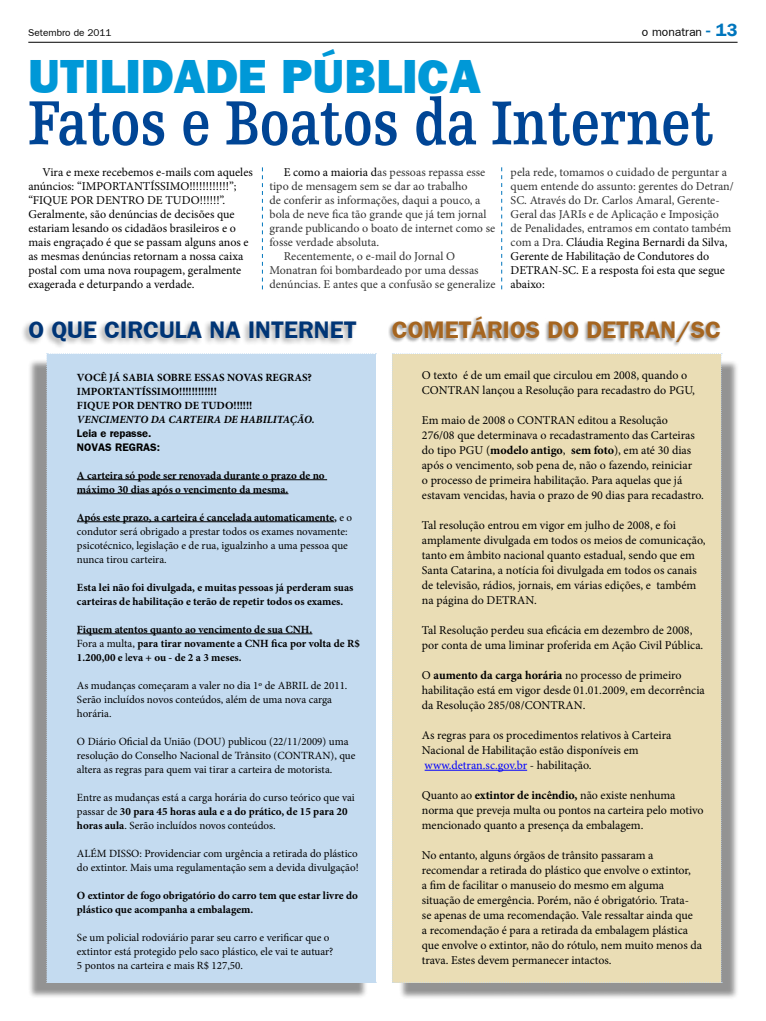
<style>
.page{position:relative;width:766px;height:1021px;background:#fff}
.page>*{position:absolute;margin:0;border:0;box-sizing:border-box;transform-origin:0 0}
.t1{font:700 66px "Humanist Slabserif 712 BT";color:#004595;scale:.8 1}
.t2{font:48px "Frankfurt Gothic Heavy Plain";color:#0098d7}
.t3{font:700 24px "Frankfurt Gothic";color:#003576}
.t4{font:700 24px "Frankfurt Gothic";color:#a56520}
.t5{font:12px/15px "Minion Pro";color:#000}
.t6{font:12px/14px "Minion Pro";color:#333}
.t7{font:12px "Frankfurt Gothic Plain";color:#000}
.t8{font:11px/14px "Minion Pro";color:#000}
.t9{font:700 11px/14px "Minion Pro";color:#000}
.t10{font:italic 700 11px "Minion Pro";color:#000}
.t11{font:700 11px/14px "Frankfurt Gothic";color:#000}
.t12{font:10px "Frankfurt Gothic Plain";color:#000}
.s1{font-family:"Frankfurt Gothic";font-weight:700;font-size:18px;color:#0076bd}
.s2{color:#000}
.s3{font-weight:700}
.s4{font-weight:400}
.s5{color:#00f}
</style>
<div class="page">
<div style="left:398px;top:360px;width:340px;height:639px;background:#000;opacity:.43"></div>
<div style="left:392px;top:353px;width:330px;height:629px;background:#eaddb5"></div>
<div style="left:28px;top:359px;width:340px;height:639px;background:#000;opacity:.43"></div>
<div style="left:46px;top:353px;width:330px;height:629px;background:#c4dbf0"></div>
<hr style="left:28px;top:42px;width:709px;height:1px;background:#000">
<hr style="left:77px;top:479px;width:250px;height:1px;background:#000">
<hr style="left:77px;top:493px;width:211px;height:1px;background:#000">
<hr style="left:77px;top:521px;width:257px;height:1px;background:#000">
<hr style="left:77px;top:633px;width:235px;height:1px;background:#000">
<hr style="left:424px;top:770px;width:103px;height:1px;background:#00f">
<div style="left:21px;top:319px;width:337px;height:30px;background:#000;opacity:.37"></div>
<div style="left:387px;top:315px;width:333px;height:32px;background:#000;opacity:.4"></div>
<svg style="left:262px;top:167px;width:1px;height:122px"></svg>
<svg style="left:501px;top:167px;width:1px;height:122px"></svg>
<p class="t12" style="left:28px;top:26px;width:85px">Setembro de 2011</p>
<p class="t7" style="left:641px;top:25px;width:97px">o monatran <span class="s1">- 13</span></p>
<h2 class="t2" style="left:28px;top:48px;width:59px">UTILIDADE</h2>
<h2 class="t2" style="left:281px;top:48px;width:201px">PÚBLICA</h2>
<h1 class="t1" style="left:28px;top:82px;width:858px">Fatos e Boatos da Internet</h1>
<p class="t6" style="left:283px;top:165px;width:203px"><span class="s2">E como a maioria d</span>as pessoas repassa esse</p>
<p class="t6" style="left:269px;top:179px;width:200px">tipo de mensagem sem se dar ao trabalho</p>
<p class="t6" style="left:269px;top:193px;width:212px">de conferir as informações, daqui a pouco, a</p>
<p class="t6" style="left:269px;top:207px;width:218px">bola de neve fica tão grande que já tem jornal</p>
<p class="t6" style="left:269px;top:221px;width:227px">grande publicando o boato de internet como se</p>
<p class="t6" style="left:269px;top:235px;width:111px">fosse verdade absoluta.</p>
<p class="t6" style="left:283px;top:249px;width:173px">Recentemente, o e-mail do Jornal O</p>
<p class="t6" style="left:269px;top:263px;width:210px">Monatran foi bombardeado por uma dessas</p>
<p class="t6" style="left:269px;top:277px;width:228px">denúncias. E antes que a confusão se generalize</p>
<p class="t5" style="left:28px;top:165px;width:226px;line-height:14px;text-indent:14px">Vira e mexe recebemos e-mails com aqueles anúncios: “IMPORTANTÍSSIMO!!!!!!!!!!!!”; “FIQUE POR DENTRO DE TUDO!!!!!!”.<br>Geralmente, são denúncias de decisões que estariam lesando os cidadãos brasileiros e o mais engraçado é que se passam alguns anos e as mesmas denúncias retornam a nossa caixa postal com uma nova roupagem, geralmente exagerada e deturpando a verdade.</p>
<p class="t6" style="left:510px;top:165px;width:225px">pela rede, tomamos o cuidado de perguntar a quem entende do assunto: gerentes do Detran/ SC. Através do Dr. Carlos Amaral, Gerente-Geral das JARIs e de Aplicação e Imposição<br>de Penalidades, entramos em contato também com a Dra. <span class="s2">Cláudia Regina Bernardi da Silva, Gerente de Habilitação de Condutores do DETRAN-SC. E a resposta foi esta que segue abaixo:</span></p>
<h3 class="t3" style="left:28px;top:315px;width:329px">O QUE CIRCULA NA INTERNET</h3>
<h3 class="t4" style="left:392px;top:315px;width:330px">COMETÁRIOS DO DETRAN/SC</h3>
<p class="t9" style="left:77px;top:370px;width:236px">VOCÊ JÁ SABIA SOBRE ESSAS NOVAS REGRAS?<br>IMPORTANTÍSSIMO!!!!!!!!!!!!<br>FIQUE POR DENTRO DE TUDO!!!!!!</p>
<p class="t10" style="left:77px;top:411px;width:239px">VENCIMENTO DA CARTEIRA DE HABILITAÇÃO.</p>
<p class="t11" style="left:77px;top:425px;width:85px">Leia e repasse.<br>NOVAS REGRAS:</p>
<p class="t9" style="left:77px;top:468px;width:249px">A carteira só pode ser renovada durante o prazo de no máximo 30 dias após o vencimento da mesma.</p>
<p class="t8" style="left:77px;top:510px;width:276px"><span class="s3">Após este prazo, a carteira é cancelada automaticamente,</span> e o condutor será obrigado a prestar todos os exames novamente: psicotécnico, legislação e de rua, igualzinho a uma pessoa que nunca tirou carteira.</p>
<p class="t9" style="left:77px;top:580px;width:278px">Esta lei não foi divulgada, e muitas pessoas já perderam suas carteiras de habilitação e terão de repetir todos os exames.</p>
<p class="t9" style="left:77px;top:622px;width:284px">Fiquem atentos quanto ao vencimento de sua CNH.<br><span class="s4">Fora a multa,</span> para tirar novamente a CNH fica por volta de R$<br>1.200,00 e <span class="s4">l</span>eva + ou - de 2 a 3 meses.</p>
<p class="t8" style="left:77px;top:678px;width:272px">As mudanças começaram a valer no dia 1º de ABRIL de 2011.<br>Serão incluídos novos conteúdos, além de uma nova carga horária.</p>
<p class="t8" style="left:77px;top:734px;width:280px">O Diário Oficial da União (DOU) publicou (22/11/2009) uma resolução do Conselho Nacional de Trânsito (CONTRAN), que altera as regras para quem vai tirar a carteira de motorista.</p>
<p class="t8" style="left:77px;top:790px;width:279px">Entre as mudanças está a carga horária do curso teórico que vai passar de <span class="s3">30 para 45 horas aula e a do prático, de 15 para 20 horas aula</span>. Serão incluídos novos conteúdos.</p>
<p class="t8" style="left:77px;top:846px;width:283px">ALÉM DISSO: Providenciar com urgência a retirada do plástico do extintor. Mais uma regulamentação sem a devida divulgação!</p>
<p class="t9" style="left:77px;top:888px;width:282px">O extintor de fogo obrigatório do carro tem que estar livre do plástico que acompanha a embalagem.</p>
<p class="t8" style="left:77px;top:930px;width:258px">Se um policial rodoviário parar seu carro e verificar que o extintor está protegido pelo saco plástico, ele vai te autuar?<br>5 pontos na carteira e mais R$ 127,50.</p>
<p class="t5" style="left:422px;top:367px;width:274px">O texto é de um email que circulou em 2008, quando o<br>CONTRAN lançou a Resolução para recadastro do PGU,</p>
<p class="t5" style="left:422px;top:412px;width:283px">Em maio de 2008 o CONTRAN editou a Resolução<br>276/08 que determinava o recadastramento das Carteiras do tipo PGU (<span class="s3">modelo antigo</span>, <span class="s3">sem foto</span>), em até 30 dias após o vencimento, sob pena de, não o fazendo, reiniciar<br>o processo de primeira habilitação. Para aquelas que já estavam vencidas, havia o prazo de 90 dias para recadastro.</p>
<p class="t5" style="left:422px;top:517px;width:285px">Tal resolução entrou em vigor em julho de 2008, e foi amplamente divulgada em todos os meios de comunicação, tanto em âmbito nacional quanto estadual, sendo que em Santa Catarina, a notícia foi divulgada em todos os canais de televisão, rádios, jornais, em várias edições, e também na página do DETRAN.</p>
<p class="t5" style="left:422px;top:622px;width:283px">Tal Resolução perdeu sua eficácia em dezembro de 2008, por conta de uma liminar proferida em Ação Civil Pública.</p>
<p class="t5" style="left:422px;top:667px;width:284px">O <span class="s3">aumento da carga horária</span> no processo de primeiro habilitação está em vigor desde 01.01.2009, em decorrência da Resolução 285/08/CONTRAN.</p>
<p class="t5" style="left:422px;top:727px;width:251px">As regras para os procedimentos relativos à Carteira<br>Nacional de Habilitação estão disponíveis em <span class="s5">www.detran.sc.gov.br</span> - habilitação.</p>
<p class="t5" style="left:422px;top:787px;width:283px">Quanto ao <span class="s3">extintor de incêndio,</span> não existe nenhuma norma que preveja multa ou pontos na carteira pelo motivo mencionado quanto a presença da embalagem.</p>
<p class="t5" style="left:422px;top:847px;width:281px">No entanto, alguns órgãos de trânsito passaram a recomendar a retirada do plástico que envolve o extintor,<br>a fim de facilitar o manuseio do mesmo em alguma situação de emergência. Porém, não é obrigatório. Trata-<br>se apenas de uma recomendação. Vale ressaltar ainda que<br>a recomendação é para a retirada da embalagem plástica que envolve o extintor, não do rótulo, nem muito menos da trava. Estes devem permanecer intactos.</p>
</div>
